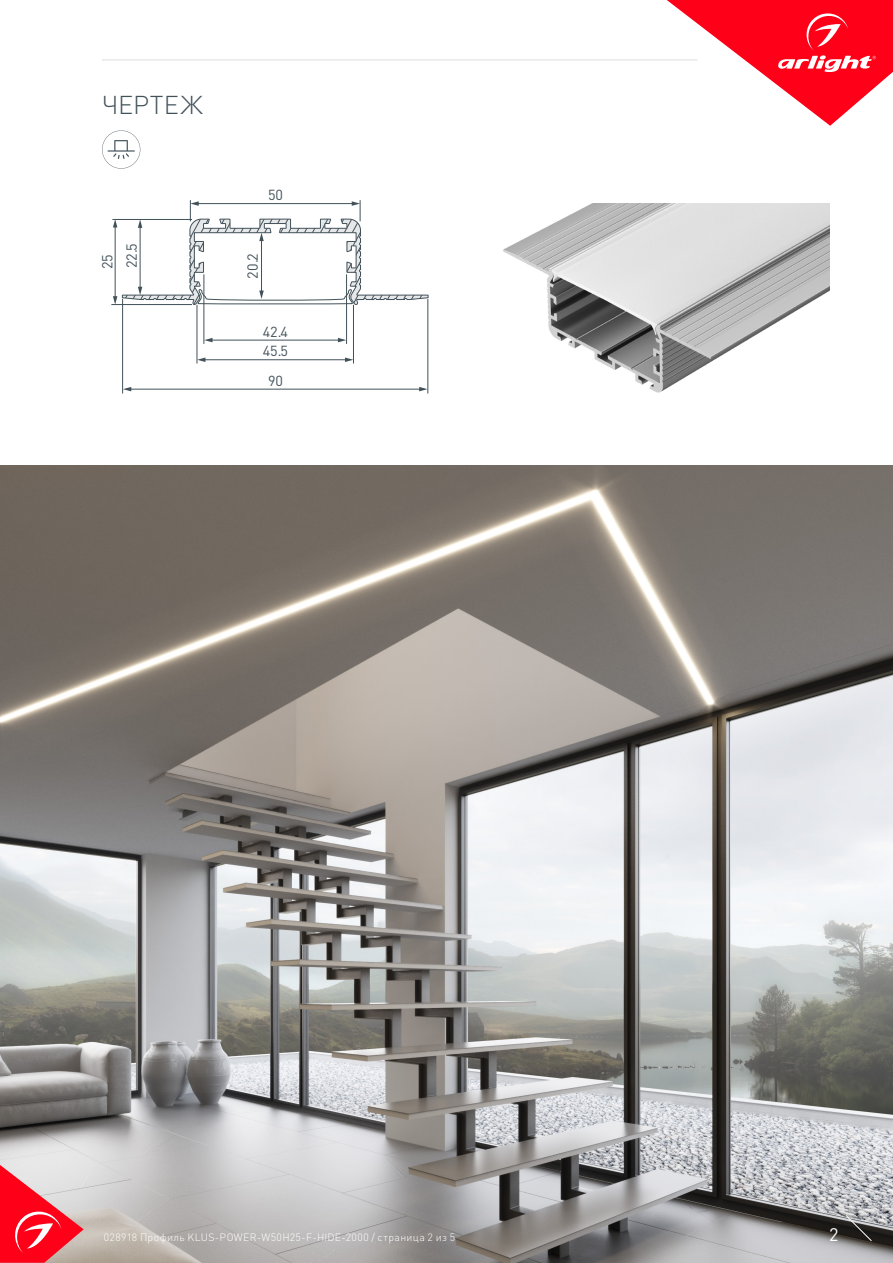
<style>
.page{position:relative;width:893px;height:1263px;background:#fff}
.page>*{position:absolute;margin:0;border:0;box-sizing:border-box;transform-origin:0 0}
.t1{font:300 25.5px "DIN Pro";letter-spacing:.01em;color:#425159}
.t2{font:18px "DIN Pro";color:#fff}
.t3{font:14.4px/24.6px "DIN Pro";color:#425159}
.t4{font:300 10.5px "DIN Pro";letter-spacing:.04em;color:#fff}
</style>
<div class="page">
<img style="left:0;top:466px;width:893px;height:797px">
<svg style="left:0;top:1165px;width:84px;height:98px;background:#ef636f"></svg>
<svg style="left:845px;top:1215px;width:27px;height:26px"></svg>
<svg style="left:667px;top:0;width:226px;height:126px"></svg>
<hr style="left:102px;top:60px;width:595px;height:1px;background:#dcdddf">
<img style="left:503px;top:204px;width:326px;height:189px">
<svg style="left:102px;top:130px;width:38px;height:39px"></svg>
<hr style="left:130px;top:389px;width:291px;height:1px;background:#425159">
<svg style="left:419px;top:387px;width:9px;height:4px"></svg>
<svg style="left:123px;top:387px;width:8px;height:4px"></svg>
<hr style="left:204px;top:359px;width:142px;height:1px;background:#425159">
<svg style="left:345px;top:357px;width:8px;height:5px"></svg>
<svg style="left:198px;top:357px;width:7px;height:5px"></svg>
<hr style="left:122px;top:299px;width:1px;height:94px;background:#425159">
<hr style="left:428px;top:299px;width:1px;height:94px;background:#425159">
<hr style="left:112px;top:219px;width:80px;height:1px;background:#425159">
<hr style="left:111px;top:304px;width:81px;height:1px;background:#425159">
<hr style="left:197px;top:305px;width:1px;height:58px;background:#425159">
<hr style="left:353px;top:305px;width:1px;height:58px;background:#425159">
<hr style="left:211px;top:340px;width:128px;height:1px;background:#425159">
<svg style="left:338px;top:338px;width:8px;height:4px"></svg>
<svg style="left:205px;top:338px;width:8px;height:4px"></svg>
<hr style="left:204px;top:274px;width:1px;height:70px;background:#425159">
<hr style="left:346px;top:274px;width:1px;height:70px;background:#425159">
<svg style="left:113px;top:200px;width:316px;height:106px"></svg>
<p class="t1" style="left:102px;top:87px;width:102px">ЧЕРТЕЖ</p>
<h3 class="t3" style="left:268px;top:182px;width:17px">50</h3>
<h3 class="t3" style="left:94px;top:268px;width:27px;rotate:-90deg">25<br>22.5</h3>
<h3 class="t3" style="left:240px;top:278px;width:27px;rotate:-90deg">20.2</h3>
<h3 class="t3" style="left:263px;top:319px;width:27px">42.4</h3>
<h3 class="t3" style="left:263px;top:338px;width:27px">45.5</h3>
<h3 class="t3" style="left:268px;top:368px;width:17px">90</h3>
<p class="t4" style="left:104px;top:1230px;width:353px">028918 Профиль KLUS-POWER-W50H25-F-HIDE-2000 / страница 2 из 5</p>
<p class="t2" style="left:829px;top:1222px;width:11px">2</p>
</div>
